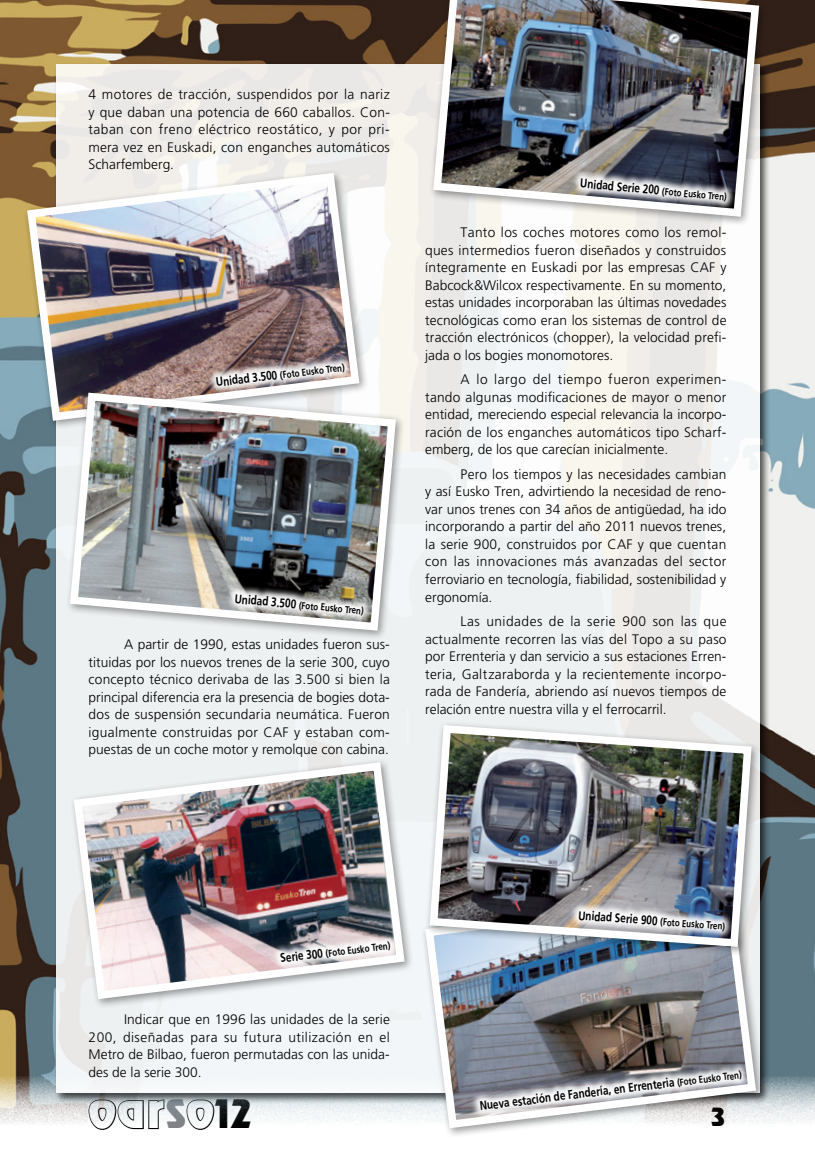
<style>
.page{position:relative;width:815px;height:1170px;background:#fff}
.page>*{position:absolute;margin:0;border:0;box-sizing:border-box;transform-origin:0 0}
.t1{font:44.62px "Revue";color:#fff}
.t2{font:22.5px "Revue";color:#000}
.t3{font:300 13.75px/17.5px "Frutiger";color:#000;text-align:justify}
.t4{font:700 12.5px "Frutiger";color:#000;scale:.8 1}
.t5{font:700 10px "Frutiger";color:#000;scale:.8 1}
.s1{font-size:12.5px}
.s2{font-size:10px}
.s3{font-size:35.12px;color:#808285}
.s4{font-size:35.12px;color:#000}
</style>
<div class="page">
<svg style="left:96px;top:1128px;width:63px;height:2px"></svg>
<svg style="left:194px;top:1128px;width:13px;height:2px"></svg>
<img style="left:0;top:0;width:815px;height:1128px">
<div style="left:54px;top:62px;width:717px;height:1042px;background:#000;opacity:.75"></div>
<div style="left:56px;top:64px;width:703px;height:1028px;background:linear-gradient(to right,#eef0f0,#f4f3f2)"></div>
<img style="left:23px;top:169px;width:341px;height:256px">
<svg style="left:205px;top:350px;width:151px;height:38px"></svg>
<div style="left:65px;top:388px;width:341px;height:252px;background:#eef1f2"></div>
<img style="left:66px;top:388px;width:334px;height:246px">
<svg style="left:224px;top:582px;width:151px;height:43px"></svg>
<div style="left:69px;top:757px;width:345px;height:251px;background:#000;opacity:.4"></div>
<img style="left:70px;top:758px;width:339px;height:245px">
<svg style="left:270px;top:928px;width:131px;height:46px"></svg>
<div style="left:429px;top:0;width:340px;height:226px;background:#000;opacity:.4"></div>
<img style="left:429px;top:0;width:334px;height:221px">
<svg style="left:570px;top:167px;width:168px;height:45px"></svg>
<div style="left:421px;top:886px;width:345px;height:251px;background:#000;opacity:.4"></div>
<img style="left:421px;top:887px;width:339px;height:245px">
<svg style="left:469px;top:1057px;width:284px;height:64px"></svg>
<div style="left:425px;top:720px;width:336px;height:236px;background:#000;opacity:.4"></div>
<img style="left:426px;top:721px;width:330px;height:229px">
<img style="left:568px;top:899px;width:168px;height:42px">
<p class="t3" style="left:89px;top:86px;width:303px">4 motores de tracción, suspendidos por la nariz y que daban una potencia de 660 caballos. Con&shy;taban con freno eléctrico reostático, y por pri&shy;mera vez en Euskadi, con enganches automáticos Scharfemberg.</p>
<p class="t5" style="left:215px;top:377px;width:163px;rotate:-7deg"><span class="s1">Unidad 3.500</span> (Foto Eusko Tren)</p>
<p class="t5" style="left:235px;top:593px;width:163px;rotate:5deg"><span class="s1">Unidad 3.500</span> (Foto Eusko Tren)</p>
<p class="t3" style="left:89px;top:635px;width:303px;text-indent:35px">A partir de 1990, estas unidades fueron sus&shy;tituidas por los nuevos trenes de la serie 300, cuyo concepto técnico derivaba de las 3.500 si bien la principal diferencia era la presencia de bogies dota&shy;dos de suspensión secundaria neumática. Fueron igualmente construidas por CAF y estaban com&shy;puestas de un coche motor y remolque con cabina.</p>
<p class="t5" style="left:581px;top:178px;width:185px;rotate:5deg"><span class="s1">Unidad Serie 200</span> (Foto Eusko Tren)</p>
<p class="t3" style="left:425px;top:223px;width:303px;text-indent:35px">Tanto los coches motores como los remol&shy;ques intermedios fueron diseñados y construidos íntegramente en Euskadi por las empresas CAF y Babcock&amp;Wilcox respectivamente. En su momento, estas unidades incorporaban las últimas novedades tecnológicas como eran los sistemas de control de tracción electrónicos (chopper), la velocidad prefi&shy;jada o los bogies monomotores.</p>
<p class="t3" style="left:425px;top:370px;width:303px;text-indent:35px">A lo largo del tiempo fueron experimen&shy;tando algunas modificaciones de mayor o menor entidad, mereciendo especial relevancia la incorpo&shy;ración de los enganches automáticos tipo Scharf&shy;emberg, de los que carecían inicialmente.</p>
<p class="t3" style="left:425px;top:465px;width:303px;text-indent:35px">Pero los tiempos y las necesidades cambian y así Eusko Tren, advirtiendo la necesidad de reno&shy;var unos trenes con 34 años de antigüedad, ha ido incorporando a partir del año 2011 nuevos trenes, la serie 900, construidos por CAF y que cuentan con las innovaciones más avanzadas del sector ferroviario en tecnología, fiabilidad, sostenibilidad y ergonomía.</p>
<p class="t3" style="left:425px;top:612px;width:303px;text-indent:35px">Las unidades de la serie 900 son las que actualmente recorren las vías del Topo a su paso por Errenteria y dan servicio a sus estaciones Erren&shy;teria, Galtzaraborda y la recientemente incorpo&shy;rada de Fandería, abriendo así nuevos tiempos de relación entre nuestra villa y el ferrocarril.</p>
<p class="t5" style="left:280px;top:953px;width:140px;rotate:-7deg"><span class="s1">Serie 300</span> (Foto Eusko Tren)</p>
<p class="t5" style="left:579px;top:910px;width:185px;rotate:4deg"><span class="s1">Unidad Serie 900</span> (Foto Eusko Tren)</p>
<p class="t3" style="left:89px;top:1010px;width:303px;text-indent:35px">Indicar que en 1996 las unidades de la serie 200, diseñadas para su futura utilización en el Metro de Bilbao, fueron permutadas con las unida&shy;des de la serie 300.</p>
<p class="t4" style="left:479px;top:1098px;width:331px;rotate:-7deg">Nueva estación de Fandería, en Errenteria <span class="s2">(Foto Eusko Tren)</span></p>
<h1 class="t1" style="left:89px;top:1080px;width:165px">oar<span class="s3">S</span>o<span class="s4">12</span></h1>
<h2 class="t2" style="left:712px;top:1101px;width:15px">3</h2>
</div>
